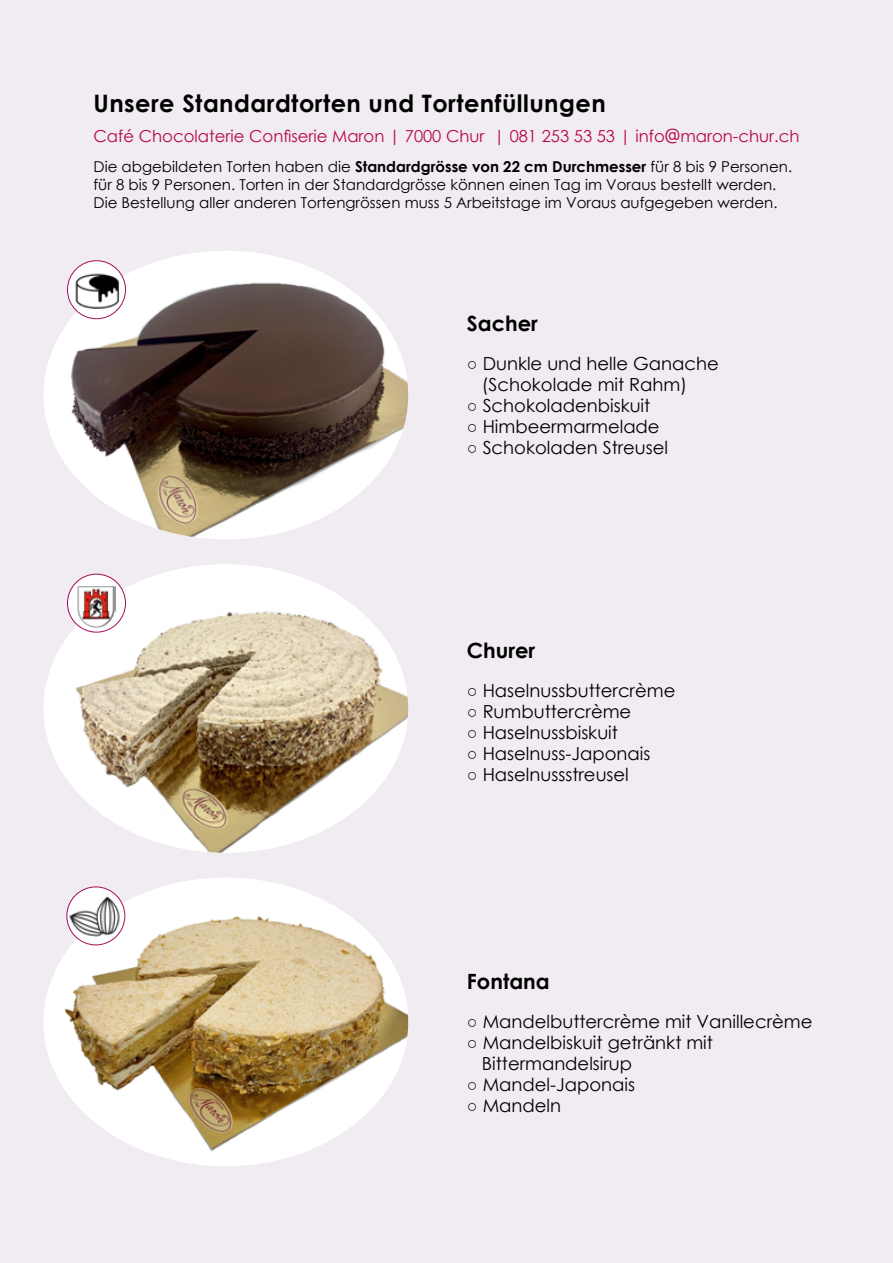
<style>
.page{position:relative;width:893px;height:1263px;background:#f1ebf2}
.page>*{position:absolute;margin:0;border:0;box-sizing:border-box;transform-origin:0 0}
.t1{font:700 24px "Century Gothic";letter-spacing:.02em;color:#000}
.t2{font:700 21px "Century Gothic";color:#000}
.t3{font:18px/21px "Century Gothic";color:#000}
.t4{font:16.5px "Century Gothic";color:#b6064d}
.t5{font:15px/18px "Century Gothic";color:#000}
.s1{font-family:"Inter"}
.s2{font-weight:700}
</style>
<div class="page">
<img style="left:51px;top:251px;width:357px;height:288px">
<svg style="left:67px;top:261px;width:58px;height:58px"></svg>
<img style="left:70px;top:261px;width:55px;height:48px">
<div style="left:67px;top:261px;width:59px;height:58px;border:1px solid #a30d5d;border-radius:50%"></div>
<img style="left:55px;top:564px;width:353px;height:289px">
<div style="left:67px;top:574px;width:58px;height:58px;background:#fff;border-radius:50%"></div>
<img style="left:76px;top:586px;width:40px;height:43px">
<div style="left:67px;top:574px;width:59px;height:58px;border:1px solid #a30d5d;border-radius:50%"></div>
<img style="left:56px;top:878px;width:352px;height:288px">
<svg style="left:67px;top:887px;width:58px;height:58px"></svg>
<img style="left:67px;top:891px;width:56px;height:47px">
<div style="left:67px;top:887px;width:58px;height:58px;border:1px solid #a30d5d;border-radius:50%"></div>
<p class="t1" style="left:94px;top:85px;width:514px">Unsere Standardtorten und Tortenfüllungen</p>
<p class="t4" style="left:94px;top:124px;width:707px">Café Chocolaterie Confiserie Maron | 7000 Chur | 081 253 53 53 | info<span class="s1">@</span>maron-chur.ch</p>
<p class="t5" style="left:94px;top:157px;width:700px">Die abgebildeten Torten haben die <span class="s2">Standardgrösse von 22 cm Durchmesser</span> für 8 bis 9 Personen. für 8 bis 9 Personen. Torten in der Standardgrösse können einen Tag im Voraus bestellt werden.<br>Die Bestellung aller anderen Tortengrössen muss 5 Arbeitstage im Voraus aufgegeben werden.</p>
<p class="t2" style="left:467px;top:308px;width:72px">Sacher</p>
<p class="t3" style="left:482px;top:353px;width:238px;text-indent:-15px">○ Dunkle und helle Ganache (Schokolade mit Rahm)</p>
<p class="t3" style="left:467px;top:395px;width:185px">○ Schokoladenbiskuit</p>
<p class="t3" style="left:467px;top:416px;width:194px">○ Himbeermarmelade</p>
<p class="t3" style="left:467px;top:437px;width:203px">○ Schokoladen Streusel</p>
<p class="t2" style="left:467px;top:635px;width:70px">Churer</p>
<p class="t3" style="left:467px;top:680px;width:210px">○ Haselnussbuttercrème</p>
<p class="t3" style="left:467px;top:701px;width:166px">○ Rumbuttercrème</p>
<p class="t3" style="left:467px;top:722px;width:153px">○ Haselnussbiskuit</p>
<p class="t3" style="left:467px;top:743px;width:185px">○ Haselnuss-Japonais</p>
<p class="t3" style="left:467px;top:764px;width:163px">○ Haselnussstreusel</p>
<p class="t2" style="left:467px;top:965px;width:84px">Fontana</p>
<p class="t3" style="left:467px;top:1010px;width:347px">○ Mandelbuttercrème mit Vanillecrème</p>
<p class="t3" style="left:482px;top:1031px;width:233px;text-indent:-15px">○ Mandelbiskuit getränkt mit<br>Bittermandelsirup</p>
<p class="t3" style="left:467px;top:1073px;width:170px">○ Mandel-Japonais</p>
<p class="t3" style="left:467px;top:1094px;width:96px">○ Mandeln</p>
</div>
